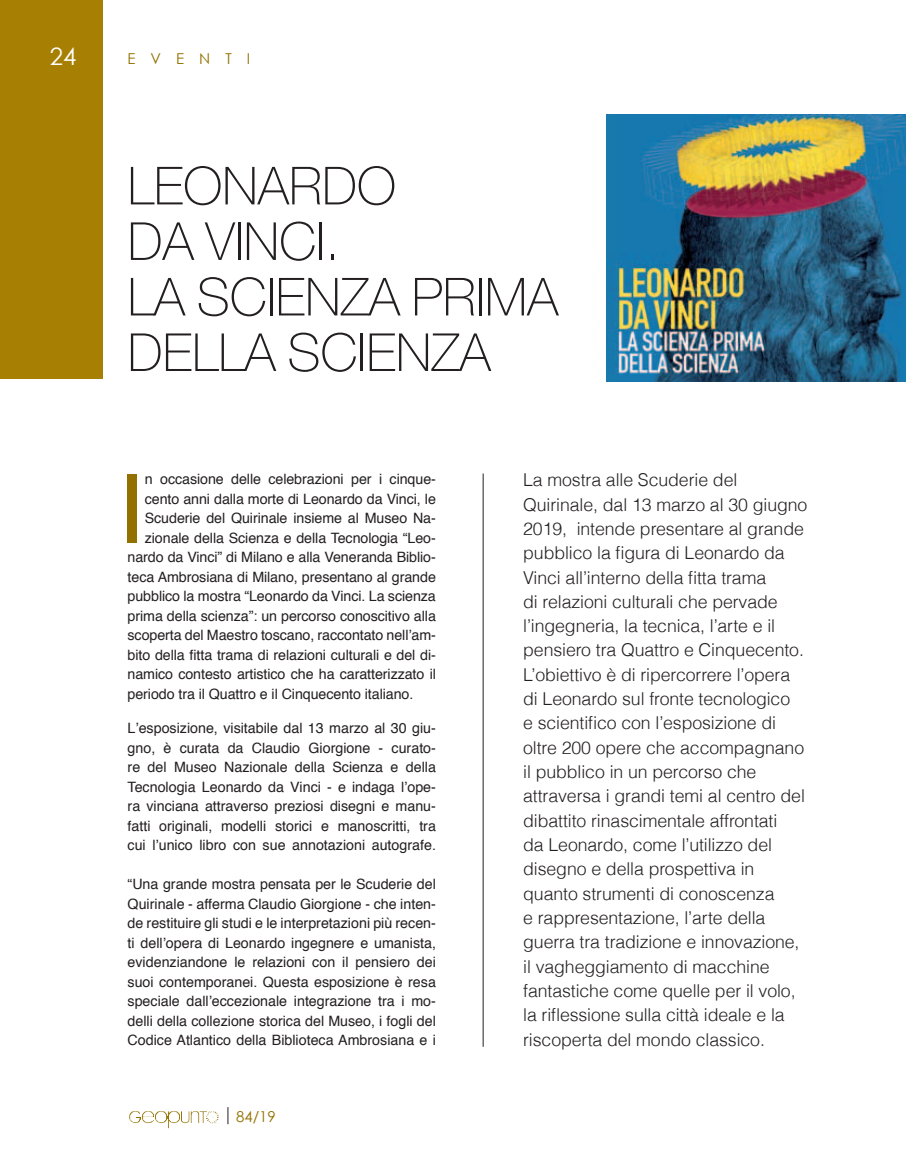
<style>
.page{position:relative;width:906px;height:1170px;background:#fff}
.page>*{position:absolute;margin:0;border:0;box-sizing:border-box;transform-origin:0 0}
.t1{font:95.85px "Helvetica";color:#927100}
.t2{font:100 52.5px/55.5px "Helvetica Neue";color:#231f20}
.t3{font:24px "Century Gothic";color:#fff}
.t4{font:300 17.7px/24.3px "Helvetica";letter-spacing:-.005em;color:#231f20}
.t5{font:15px "Century Gothic";letter-spacing:1em;color:#927100}
.t6{font:14.25px/19.5px "Helvetica";letter-spacing:-.005em;color:#231f20;text-align:justify}
</style>
<div class="page">
<svg style="left:227px;top:1107px;width:1px;height:17px"></svg>
<svg style="left:206px;top:1111px;width:10px;height:12px"></svg>
<div style="left:0;top:0;width:102px;height:379px;background:#a78003"></div>
<hr style="left:483px;top:473px;width:1px;height:573px;background:#231f20">
<img style="left:606px;top:115px;width:300px;height:266px">
<h3 class="t3" style="left:50px;top:41px;width:28px">24</h3>
<p class="t5" style="left:128px;top:50px;width:124px">EVENTI</p>
<h2 class="t2" style="left:128px;top:158px;width:432px">LEONARDO<br>DA VINCI.<br>LA SCIENZA PRIMA<br>DELLA SCIENZA</h2>
<h1 class="t1" style="left:118px;top:435px;width:28px">I</h1>
<p class="t6" style="left:145px;top:470px;width:293px">n occasione delle celebrazioni per i cinque-</p>
<p class="t6" style="left:145px;top:489px;width:293px">cento anni dalla morte di Leonardo da Vinci, le</p>
<p class="t6" style="left:145px;top:509px;width:292px">Scuderie del Quirinale insieme al Museo Na-</p>
<p class="t6" style="left:145px;top:528px;width:292px">zionale della Scienza e della Tecnologia “Leo-</p>
<p class="t6" style="left:128px;top:548px;width:310px">nardo da Vinci” di Milano e alla Veneranda Biblio-</p>
<p class="t6" style="left:128px;top:567px;width:310px">teca Ambrosiana di Milano, presentano al grande</p>
<p class="t6" style="left:128px;top:587px;width:310px">pubblico la mostra “Leonardo da Vinci. La scienza</p>
<p class="t6" style="left:128px;top:606px;width:310px">prima della scienza”: un percorso conoscitivo alla</p>
<p class="t6" style="left:128px;top:626px;width:310px">scoperta del Maestro toscano, raccontato nell’am-</p>
<p class="t6" style="left:128px;top:645px;width:310px">bito della fitta trama di relazioni culturali e del di-</p>
<p class="t6" style="left:128px;top:665px;width:310px">namico contesto artistico che ha caratterizzato il</p>
<p class="t6" style="left:128px;top:684px;width:287px">periodo tra il Quattro e il Cinquecento italiano.</p>
<p class="t6" style="left:128px;top:719px;width:310px">L’esposizione, visitabile dal 13 marzo al 30 giu&shy;gno, è curata da Claudio Giorgione - curato&shy;re del Museo Nazionale della Scienza e della Tecnologia Leonardo da Vinci - e indaga l’ope&shy;ra vinciana attraverso preziosi disegni e manu&shy;fatti originali, modelli storici e manoscritti, tra cui l’unico libro con sue annotazioni autografe.</p>
<p class="t6" style="left:128px;top:874px;width:310px">“Una grande mostra pensata per le Scuderie del Quirinale - afferma Claudio Giorgione - che inten&shy;de restituire gli studi e le interpretazioni più recen&shy;ti dell’opera di Leonardo ingegnere e umanista, evidenziandone le relazioni con il pensiero dei suoi contemporanei. Questa esposizione è resa speciale dall’eccezionale integrazione tra i mo&shy;delli della collezione storica del Museo, i fogli del Codice Atlantico della Biblioteca Ambrosiana e i</p>
<p class="t5" style="left:236px;top:1106px;width:41px">84/19</p>
<p class="t4" style="left:523px;top:467px;width:286px">La mostra alle Scuderie del Quirinale, dal 13 marzo al 30 giugno 2019, intende presentare al grande pubblico la figura di Leonardo da Vinci all’interno della fitta trama<br>di relazioni culturali che pervade l’ingegneria, la tecnica, l’arte e il pensiero tra Quattro e Cinquecento.<br>L’obiettivo è di ripercorrere l’opera di Leonardo sul fronte tecnologico<br>e scientifico con l’esposizione di oltre 200 opere che accompagnano il pubblico in un percorso che attraversa i grandi temi al centro del dibattito rinascimentale affrontati<br>da Leonardo, come l’utilizzo del disegno e della prospettiva in quanto strumenti di conoscenza<br>e rappresentazione, l’arte della guerra tra tradizione e innovazione, il vagheggiamento di macchine fantastiche come quelle per il volo, la riflessione sulla città ideale e la riscoperta del mondo classico.</p>
</div>
